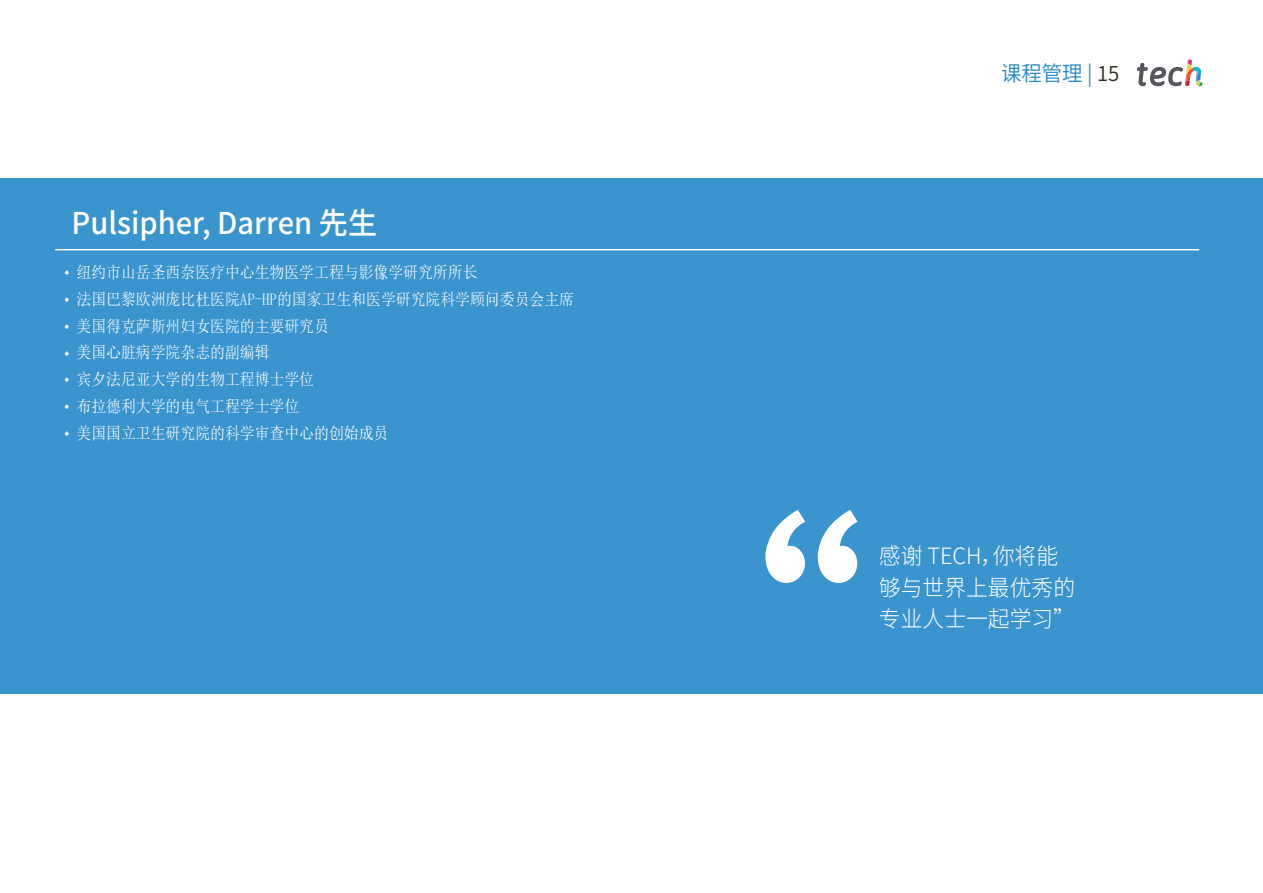
<style>
.page{position:relative;width:1263px;height:893px;background:#fff}
.page>*{position:absolute;margin:0;border:0;box-sizing:border-box;transform-origin:0 0}
.t1{font:500 30px "Source Han Sans CN";color:#fff}
.t2{font:300 22.5px/31.5px "Source Han Sans CN";color:#fff}
.t3{font:21px "Source Han Sans CN";color:#2488c9}
.t4{font:16.5px/26.7px "Sim Sun";color:#fff;scale:.9 1}
.s1{color:#332d20}
</style>
<div class="page">
<div style="left:0;top:178px;width:1263px;height:515px;background:#3a94ce"></div>
<svg style="left:765px;top:510px;width:92px;height:73px"></svg>
<hr style="left:55px;top:249px;width:1144px;height:1px;background:#fff">
<svg style="left:1137px;top:60px;width:65px;height:27px"></svg>
<h1 class="t1" style="left:71px;top:206px;width:307px">Pulsipher, Darren 先生</h1>
<p class="t4" style="left:77px;top:259px;width:554px">纽约市山岳圣西奈医疗中心生物医学工程与影像学研究所所长<br>法国巴黎欧洲庞比杜医院AP-HP的国家卫生和医学研究院科学顾问委员会主席美国得克萨斯州妇女医院的主要研究员<br>美国心脏病学院杂志的副编辑<br>宾夕法尼亚大学的生物工程博士学位<br>布拉德利大学的电气工程学士学位<br>美国国立卫生研究院的科学审查中心的创始成员</p>
<p class="t3" style="left:1001px;top:62px;width:120px">课程管理 | <span class="s1">15</span></p>
<h2 class="t2" style="left:879px;top:541px;width:198px">感谢 TECH，你将能够与世界上最优秀的专业人士一起学习”</h2>
</div>
